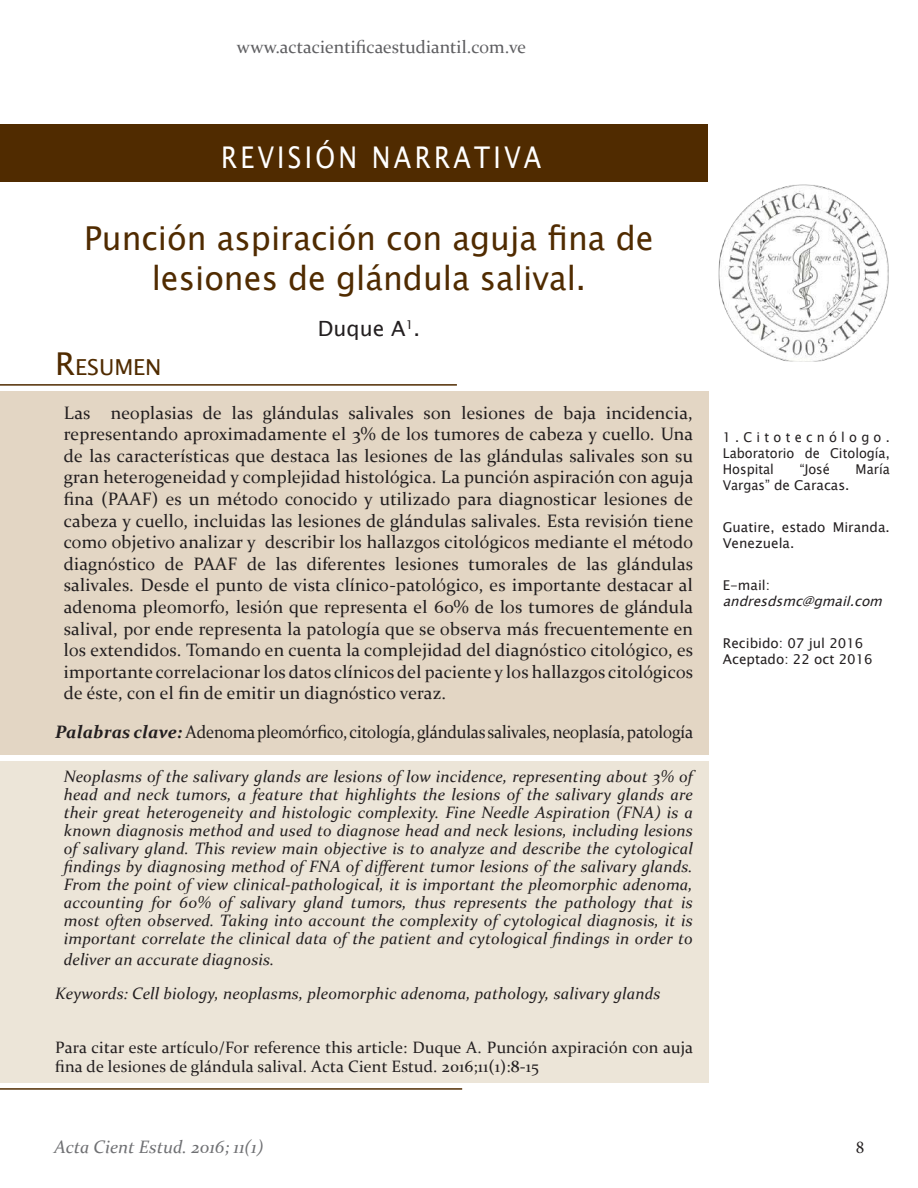
<style>
.page{position:relative;width:918px;height:1188px;background:#fff}
.page>*{position:absolute;margin:0;border:0;box-sizing:border-box;transform-origin:0 0}
.t1{font:33px/39.6px "Lucida Sans Unicode";color:#502b00;text-align:center}
.t2{font:30px "Lucida Sans Unicode";letter-spacing:.13em;color:#fff;scale:.85 1}
.t3{font:22.05px "Lucida Sans Unicode";color:#502b00}
.t4{font:21px "Lucida Sans Unicode";color:#231f20}
.t5{font:18px/21.6px "Constantia";letter-spacing:-.01em;color:#231f20;text-align:justify}
.t6{font:18px "Constantia";letter-spacing:-.01em;color:#231f20;scale:.94 1}
.t7{font:18px "Constantia";color:#5f5f62}
.t8{font:italic 18px "Constantia";color:#6f7073}
.t9{font:18px "Minion Pro";color:#231f20}
.t10{font:italic 16.5px/18px "Constantia";letter-spacing:.01em;color:#231f20;text-align:justify}
.t11{font:16.5px/19.8px "Constantia";letter-spacing:.01em;color:#231f20}
.t12{font:13.5px/16.2px "Lucida Sans Unicode";color:#231f20}
.t13{font:13.5px/16.2px "Lucida Sans Unicode";color:#231f20;text-align:justify;scale:.95 1}
.t14{font:italic 13.5px "Lucida Sans Unicode";color:#231f20}
.s1{font-size:31.5px}
.s2{font-weight:700;font-style:italic}
</style>
<div class="page">
<img style="left:719px;top:184px;width:170px;height:178px">
<div style="left:0;top:124px;width:708px;height:57px;background:#502b00"></div>
<div style="left:0;top:392px;width:708px;height:363px;background:#e3d6c4"></div>
<hr style="left:0;top:384px;width:457px;height:2px;background:#502b00">
<div style="left:0;top:761px;width:708px;height:322px;background:#ece5d8"></div>
<hr style="left:0;top:1088px;width:462px;height:2px;background:#502b00">
<p class="t7" style="left:237px;top:34px;width:291px">www.actacientificaestudiantil.com.ve</p>
<h2 class="t2" style="left:221px;top:133px;width:378px">REVISIÓN NARRATIVA</h2>
<h1 class="t1" style="left:84px;top:219px;width:571px">Punción aspiración con aguja fina de lesiones de glándula salival.</h1>
<p class="t4" style="left:318px;top:311px;width:104px">Duque A<sup>1</sup>.</p>
<p class="t3" style="left:55px;top:350px;width:108px"><span class="s1">R</span>ESUMEN</p>
<p class="t5" style="left:64px;top:401px;width:631px">Las neoplasias de las glándulas salivales son lesiones de baja incidencia, representando aproximadamente el 3% de los tumores de cabeza y cuello. Una de las características que destaca las lesiones de las glándulas salivales son su gran heterogeneidad y complejidad histológica. La punción aspiración con aguja fina (PAAF) es un método conocido y utilizado para diagnosticar lesiones de cabeza y cuello, incluidas las lesiones de glándulas salivales. Esta revisión tiene como objetivo analizar y describir los hallazgos citológicos mediante el método diagnóstico de PAAF de las diferentes lesiones tumorales de las glándulas salivales. Desde el punto de vista clínico-patológico, es importante destacar al adenoma pleomorfo, lesión que representa el 60% de los tumores de glándula salival, por ende representa la patología que se observa más frecuentemente en los extendidos. Tomando en cuenta la complejidad del diagnóstico citológico, es importante correlacionar los datos clínicos del paciente y los hallazgos citológicos de éste, con el fin de emitir un diagnóstico veraz.</p>
<p class="t6" style="left:55px;top:720px;width:680px"><span class="s2">Palabras clave:</span> Adenoma pleomórfico, citología, glándulas salivales, neoplasía, patología</p>
<p class="t10" style="left:64px;top:767px;width:631px">Neoplasms of the salivary glands are lesions of low incidence, representing about 3% of head and neck tumors, a feature that highlights the lesions of the salivary glands are their great heterogeneity and histologic complexity. Fine Needle Aspiration (FNA) is a known diagnosis method and used to diagnose head and neck lesions, including lesions of salivary gland. This review main objective is to analyze and describe the cytological findings by diagnosing method of FNA of different tumor lesions of the salivary glands.<br>From the point of view clinical-pathological, it is important the pleomorphic adenoma, accounting for 60% of salivary gland tumors, thus represents the pathology that is most often observed. Taking into account the complexity of cytological diagnosis, it is important correlate the clinical data of the patient and cytological findings in order to</p>
<p class="t10" style="left:55px;top:942px;width:607px;line-height:33.8px;text-indent:8px">deliver an accurate diagnosis.<br>Keywords: Cell biology, neoplasms, pleomorphic adenoma, pathology, salivary glands</p>
<p class="t11" style="left:55px;top:1036px;width:639px">Para citar este artículo/For reference this article: Duque A. Punción axpiración con auja fina de lesiones de glándula salival. Acta Cient Estud. 2016;11(1):8-15</p>
<p class="t13" style="left:723px;top:429px;width:177px">1.Citotecnólogo.<br>Laboratorio de Citología, Hospital</p>
<p class="t13" style="left:800px;top:461px;width:33px">“José</p>
<p class="t13" style="left:856px;top:461px;width:37px">María</p>
<p class="t13" style="left:723px;top:477px;width:135px">Vargas” de Caracas.</p>
<p class="t12" style="left:723px;top:519px;width:168px">Guatire, estado Miranda.<br>Venezuela.</p>
<p class="t12" style="left:723px;top:577px;width:49px">E-mail:</p>
<p class="t14" style="left:723px;top:591px;width:166px">andresdsmc@gmail.com</p>
<p class="t12" style="left:723px;top:635px;width:152px">Recibido: 07 jul 2016<br>Aceptado: 22 oct 2016</p>
<p class="t8" style="left:54px;top:1135px;width:211px">Acta Cient Estud. 2016; 11(1)</p>
<p class="t9" style="left:856px;top:1135px;width:10px">8</p>
</div>
